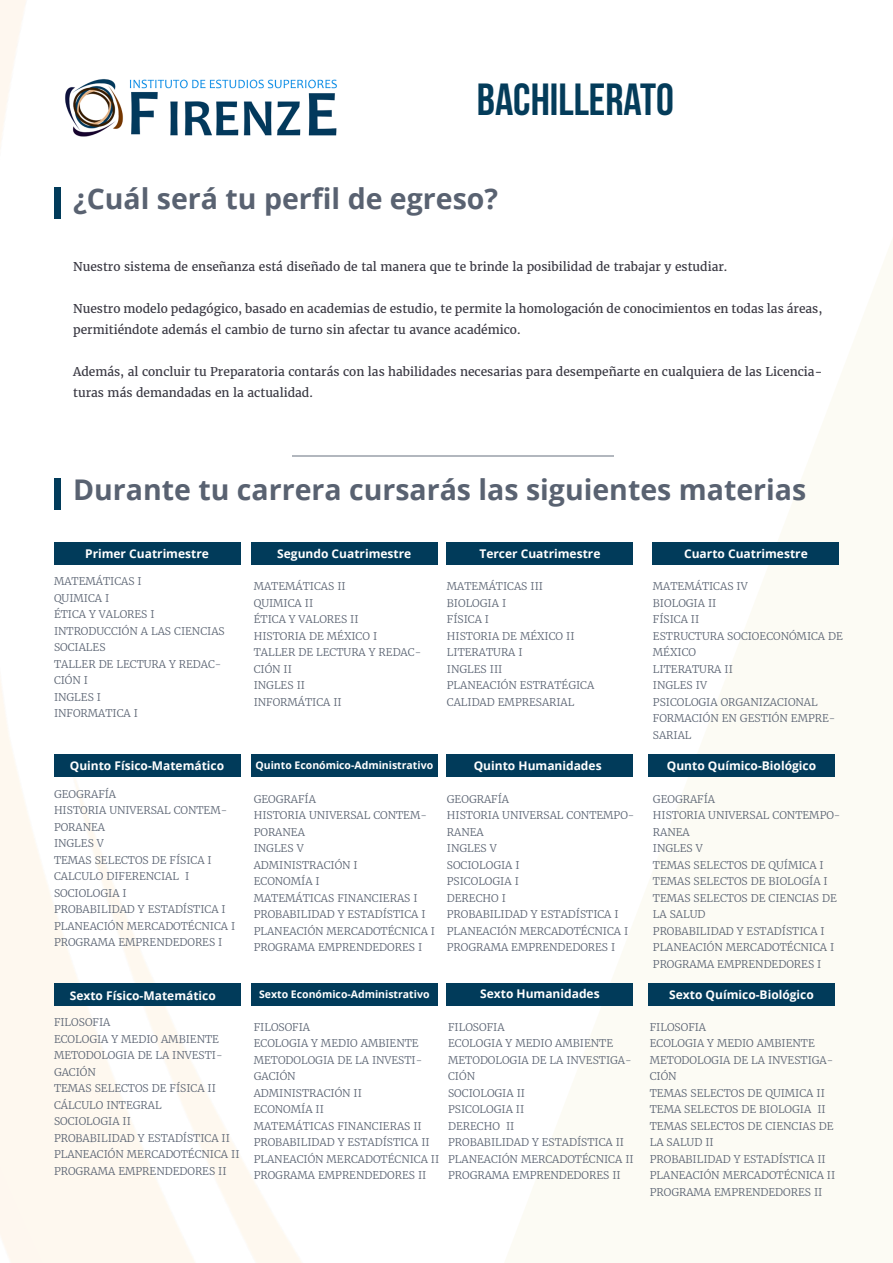
<style>
.page{position:relative;width:893px;height:1263px;background:#fff}
.page>*{position:absolute;margin:0;border:0;box-sizing:border-box;transform-origin:0 0}
.t1{font:45px "Bebas Neue";color:#043c5a}
.t2{font:700 28.5px "Open Sans";color:#596271}
.t3{font:12px/21px "Merriweather";color:#3a3943}
.t4{font:700 12px "Open Sans";color:#fff}
.t5{font:300 10.5px/16.5px "Merriweather";color:#5a6372}
.t6{font:700 10.5px "Open Sans";color:#fff}
</style>
<div class="page">
<img style="left:0;top:0;width:893px;height:1263px">
<img style="left:55px;top:66px;width:291px;height:86px">
<div style="left:54px;top:542px;width:186px;height:22px;background:#013b5a"></div>
<div style="left:54px;top:754px;width:186px;height:23px;background:#013b5a"></div>
<div style="left:54px;top:983px;width:186px;height:22px;background:#013b5a"></div>
<div style="left:447px;top:983px;width:186px;height:22px;background:#013b5a"></div>
<div style="left:251px;top:542px;width:186px;height:22px;background:#013b5a"></div>
<div style="left:251px;top:754px;width:186px;height:23px;background:#013b5a"></div>
<div style="left:251px;top:983px;width:186px;height:22px;background:#013b5a"></div>
<div style="left:648px;top:983px;width:187px;height:22px;background:#013b5a"></div>
<div style="left:447px;top:542px;width:186px;height:22px;background:#013b5a"></div>
<div style="left:447px;top:754px;width:186px;height:23px;background:#013b5a"></div>
<div style="left:653px;top:542px;width:186px;height:22px;background:#013b5a"></div>
<div style="left:648px;top:754px;width:187px;height:23px;background:#013b5a"></div>
<div style="left:54px;top:478px;width:6px;height:32px;background:#013b5a"></div>
<hr style="left:292px;top:456px;width:322px;height:1px;background:#596373">
<div style="left:54px;top:187px;width:6px;height:32px;background:#013b5a"></div>
<p class="t1" style="left:477px;top:75px;width:199px">BACHILLERATO</p>
<p class="t2" style="left:73px;top:179px;width:426px">¿Cuál será tu perfil de egreso?</p>
<p class="t3" style="left:73px;top:256px;width:656px">Nuestro sistema de enseñanza está diseñado de tal manera que te brinde la posibilidad de trabajar y estudiar.</p>
<p class="t3" style="left:73px;top:298px;width:751px">Nuestro modelo pedagógico, basado en academias de estudio, te permite la homologación de conocimientos en todas las áreas, permitiéndote además el cambio de turno sin afectar tu avance académico.</p>
<p class="t3" style="left:73px;top:361px;width:751px">Además, al concluir tu Preparatoria contarás con las habilidades necesarias para desempeñarte en cualquiera de las Licencia&shy;turas más demandadas en la actualidad.</p>
<p class="t2" style="left:73px;top:469px;width:735px">Durante tu carrera cursarás las siguientes materias</p>
<p class="t4" style="left:85px;top:545px;width:125px">Primer Cuatrimestre</p>
<p class="t5" style="left:54px;top:573px;width:89px">MATEMÁTICAS I</p>
<p class="t5" style="left:54px;top:589px;width:57px">QUIMICA I</p>
<p class="t5" style="left:54px;top:606px;width:102px">ÉTICA Y VALORES I</p>
<p class="t5" style="left:54px;top:622px;width:172px">INTRODUCCIÓN A LAS CIENCIAS<br>SOCIALES</p>
<p class="t5" style="left:54px;top:655px;width:169px">TALLER DE LECTURA Y REDAC-<br>CIÓN I</p>
<p class="t5" style="left:54px;top:688px;width:49px">INGLES I</p>
<p class="t5" style="left:54px;top:705px;width:85px">INFORMATICA I</p>
<p class="t4" style="left:277px;top:545px;width:136px">Segundo Cuatrimestre</p>
<p class="t5" style="left:254px;top:578px;width:93px">MATEMÁTICAS II</p>
<p class="t5" style="left:254px;top:594px;width:61px">QUIMICA II</p>
<p class="t5" style="left:254px;top:611px;width:106px">ÉTICA Y VALORES II</p>
<p class="t5" style="left:254px;top:627px;width:125px">HISTORIA DE MÉXICO I</p>
<p class="t5" style="left:254px;top:644px;width:169px">TALLER DE LECTURA Y REDAC-<br>CIÓN II</p>
<p class="t5" style="left:254px;top:677px;width:53px">INGLES II</p>
<p class="t5" style="left:254px;top:693px;width:90px">INFORMÁTICA II</p>
<p class="t4" style="left:479px;top:545px;width:122px">Tercer Cuatrimestre</p>
<p class="t5" style="left:447px;top:578px;width:98px">MATEMÁTICAS III</p>
<p class="t5" style="left:447px;top:594px;width:61px">BIOLOGIA I</p>
<p class="t5" style="left:447px;top:611px;width:44px">FÍSICA I</p>
<p class="t5" style="left:447px;top:627px;width:129px">HISTORIA DE MÉXICO II</p>
<p class="t5" style="left:447px;top:644px;width:77px">LITERATURA I</p>
<p class="t5" style="left:447px;top:660px;width:57px">INGLES III</p>
<p class="t5" style="left:447px;top:677px;width:149px">PLANEACIÓN ESTRATÉGICA</p>
<p class="t5" style="left:447px;top:693px;width:129px">CALIDAD EMPRESARIAL</p>
<p class="t4" style="left:70px;top:757px;width:156px">Quinto Físico-Matemático</p>
<p class="t5" style="left:54px;top:785px;width:64px">GEOGRAFÍA</p>
<p class="t5" style="left:54px;top:802px;width:175px">HISTORIA UNIVERSAL CONTEM-<br>PORANEA</p>
<p class="t5" style="left:54px;top:835px;width:51px">INGLES V</p>
<p class="t5" style="left:54px;top:851px;width:159px">TEMAS SELECTOS DE FÍSICA I</p>
<p class="t5" style="left:54px;top:868px;width:137px">CALCULO DIFERENCIAL I</p>
<p class="t5" style="left:54px;top:884px;width:74px">SOCIOLOGIA I</p>
<p class="t5" style="left:54px;top:901px;width:173px">PROBABILIDAD Y ESTADÍSTICA I</p>
<p class="t5" style="left:54px;top:917px;width:183px">PLANEACIÓN MERCADOTÉCNICA I</p>
<p class="t5" style="left:54px;top:934px;width:170px">PROGRAMA EMPRENDEDORES I</p>
<p class="t6" style="left:255px;top:758px;width:179px">Quinto Económico-Administrativo</p>
<p class="t5" style="left:254px;top:790px;width:64px">GEOGRAFÍA</p>
<p class="t5" style="left:254px;top:807px;width:175px">HISTORIA UNIVERSAL CONTEM-<br>PORANEA</p>
<p class="t5" style="left:254px;top:840px;width:51px">INGLES V</p>
<p class="t5" style="left:254px;top:856px;width:106px">ADMINISTRACIÓN I</p>
<p class="t5" style="left:254px;top:873px;width:68px">ECONOMÍA I</p>
<p class="t5" style="left:254px;top:889px;width:165px">MATEMÁTICAS FINANCIERAS I</p>
<p class="t5" style="left:254px;top:906px;width:173px">PROBABILIDAD Y ESTADÍSTICA I</p>
<p class="t5" style="left:254px;top:922px;width:183px">PLANEACIÓN MERCADOTÉCNICA I</p>
<p class="t5" style="left:254px;top:939px;width:170px">PROGRAMA EMPRENDEDORES I</p>
<p class="t4" style="left:474px;top:757px;width:129px">Quinto Humanidades</p>
<p class="t5" style="left:447px;top:790px;width:64px">GEOGRAFÍA</p>
<p class="t5" style="left:447px;top:807px;width:189px">HISTORIA UNIVERSAL CONTEMPO-<br>RANEA</p>
<p class="t5" style="left:447px;top:840px;width:51px">INGLES V</p>
<p class="t5" style="left:447px;top:856px;width:74px">SOCIOLOGIA I</p>
<p class="t5" style="left:447px;top:873px;width:73px">PSICOLOGIA I</p>
<p class="t5" style="left:447px;top:889px;width:61px">DERECHO I</p>
<p class="t5" style="left:447px;top:906px;width:173px">PROBABILIDAD Y ESTADÍSTICA I</p>
<p class="t5" style="left:447px;top:922px;width:183px">PLANEACIÓN MERCADOTÉCNICA I</p>
<p class="t5" style="left:447px;top:939px;width:170px">PROGRAMA EMPRENDEDORES I</p>
<p class="t4" style="left:70px;top:987px;width:148px">Sexto Físico-Matemático</p>
<p class="t5" style="left:54px;top:1014px;width:58px">FILOSOFIA</p>
<p class="t5" style="left:54px;top:1030px;width:167px">ECOLOGIA Y MEDIO AMBIENTE</p>
<p class="t5" style="left:54px;top:1047px;width:170px">METODOLOGIA DE LA INVESTI-<br>GACIÓN</p>
<p class="t5" style="left:54px;top:1080px;width:163px">TEMAS SELECTOS DE FÍSICA II</p>
<p class="t5" style="left:54px;top:1096px;width:109px">CÁLCULO INTEGRAL</p>
<p class="t5" style="left:54px;top:1113px;width:78px">SOCIOLOGIA II</p>
<p class="t5" style="left:54px;top:1129px;width:177px">PROBABILIDAD Y ESTADÍSTICA II</p>
<p class="t5" style="left:54px;top:1146px;width:187px">PLANEACIÓN MERCADOTÉCNICA II</p>
<p class="t5" style="left:54px;top:1162px;width:174px">PROGRAMA EMPRENDEDORES II</p>
<p class="t6" style="left:259px;top:987px;width:172px">Sexto Económico-Administrativo</p>
<p class="t4" style="left:480px;top:985px;width:121px">Sexto Humanidades</p>
<p class="t5" style="left:254px;top:1019px;width:58px">FILOSOFIA</p>
<p class="t5" style="left:254px;top:1035px;width:167px">ECOLOGIA Y MEDIO AMBIENTE</p>
<p class="t5" style="left:254px;top:1052px;width:170px">METODOLOGIA DE LA INVESTI-<br>GACIÓN</p>
<p class="t5" style="left:254px;top:1085px;width:110px">ADMINISTRACIÓN II</p>
<p class="t5" style="left:254px;top:1101px;width:72px">ECONOMÍA II</p>
<p class="t5" style="left:254px;top:1118px;width:169px">MATEMÁTICAS FINANCIERAS II</p>
<p class="t5" style="left:254px;top:1134px;width:177px">PROBABILIDAD Y ESTADÍSTICA II</p>
<p class="t5" style="left:254px;top:1151px;width:187px">PLANEACIÓN MERCADOTÉCNICA II</p>
<p class="t5" style="left:254px;top:1167px;width:174px">PROGRAMA EMPRENDEDORES II</p>
<p class="t5" style="left:448px;top:1019px;width:58px">FILOSOFIA</p>
<p class="t5" style="left:448px;top:1035px;width:167px">ECOLOGIA Y MEDIO AMBIENTE</p>
<p class="t5" style="left:448px;top:1052px;width:185px">METODOLOGIA DE LA INVESTIGA-<br>CIÓN</p>
<p class="t5" style="left:448px;top:1085px;width:78px">SOCIOLOGIA II</p>
<p class="t5" style="left:448px;top:1101px;width:78px">PSICOLOGIA II</p>
<p class="t5" style="left:448px;top:1118px;width:68px">DERECHO II</p>
<p class="t5" style="left:448px;top:1134px;width:177px">PROBABILIDAD Y ESTADÍSTICA II</p>
<p class="t5" style="left:448px;top:1151px;width:187px">PLANEACIÓN MERCADOTÉCNICA II</p>
<p class="t5" style="left:448px;top:1167px;width:174px">PROGRAMA EMPRENDEDORES II</p>
<p class="t4" style="left:684px;top:545px;width:125px">Cuarto Cuatrimestre</p>
<p class="t5" style="left:653px;top:578px;width:96px">MATEMÁTICAS IV</p>
<p class="t5" style="left:653px;top:594px;width:65px">BIOLOGIA II</p>
<p class="t5" style="left:653px;top:611px;width:48px">FÍSICA II</p>
<p class="t5" style="left:653px;top:627px;width:192px">ESTRUCTURA SOCIOECONÓMICA DE<br>MÉXICO</p>
<p class="t5" style="left:653px;top:660px;width:81px">LITERATURA II</p>
<p class="t5" style="left:653px;top:677px;width:56px">INGLES IV</p>
<p class="t5" style="left:653px;top:693px;width:166px">PSICOLOGIA ORGANIZACIONAL</p>
<p class="t5" style="left:653px;top:710px;width:184px">FORMACIÓN EN GESTIÓN EMPRE-<br>SARIAL</p>
<p class="t4" style="left:667px;top:757px;width:151px">Qunto Químico-Biológico</p>
<p class="t5" style="left:653px;top:790px;width:64px">GEOGRAFÍA</p>
<p class="t5" style="left:653px;top:807px;width:189px">HISTORIA UNIVERSAL CONTEMPO-<br>RANEA</p>
<p class="t5" style="left:653px;top:840px;width:51px">INGLES V</p>
<p class="t5" style="left:653px;top:856px;width:172px">TEMAS SELECTOS DE QUÍMICA I</p>
<p class="t5" style="left:653px;top:873px;width:176px">TEMAS SELECTOS DE BIOLOGÍA I</p>
<p class="t5" style="left:653px;top:889px;width:185px">TEMAS SELECTOS DE CIENCIAS DE<br>LA SALUD</p>
<p class="t5" style="left:653px;top:922px;width:173px">PROBABILIDAD Y ESTADÍSTICA I</p>
<p class="t5" style="left:653px;top:939px;width:183px">PLANEACIÓN MERCADOTÉCNICA I</p>
<p class="t5" style="left:653px;top:955px;width:170px">PROGRAMA EMPRENDEDORES I</p>
<p class="t4" style="left:669px;top:986px;width:146px">Sexto Químico-Biológico</p>
<p class="t5" style="left:650px;top:1019px;width:58px">FILOSOFIA</p>
<p class="t5" style="left:650px;top:1035px;width:167px">ECOLOGIA Y MEDIO AMBIENTE</p>
<p class="t5" style="left:650px;top:1052px;width:185px">METODOLOGIA DE LA INVESTIGA-<br>CIÓN</p>
<p class="t5" style="left:650px;top:1085px;width:177px">TEMAS SELECTOS DE QUIMICA II</p>
<p class="t5" style="left:650px;top:1101px;width:177px">TEMA SELECTOS DE BIOLOGIA II</p>
<p class="t5" style="left:650px;top:1118px;width:185px">TEMAS SELECTOS DE CIENCIAS DE<br>LA SALUD II</p>
<p class="t5" style="left:650px;top:1151px;width:177px">PROBABILIDAD Y ESTADÍSTICA II</p>
<p class="t5" style="left:650px;top:1167px;width:187px">PLANEACIÓN MERCADOTÉCNICA II</p>
<p class="t5" style="left:650px;top:1184px;width:174px">PROGRAMA EMPRENDEDORES II</p>
</div>
